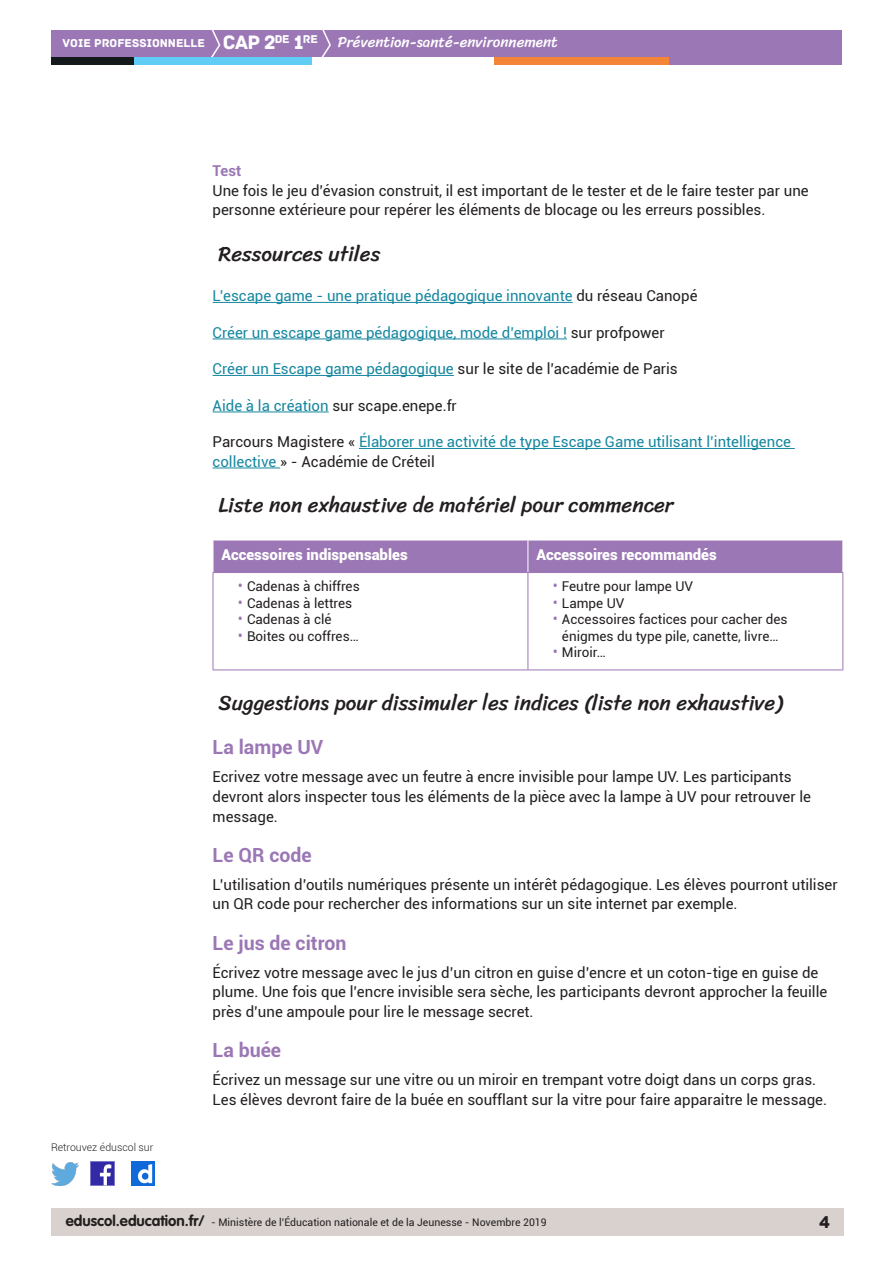
<style>
.page{position:relative;width:893px;height:1263px;background:#fff}
.page>*{position:absolute;margin:0;border:0;box-sizing:border-box;transform-origin:0 0}
._02_titre_1{font:21px "Sriracha";color:#231f20}
._03_titre_2{font:700 19.5px "Roboto";color:#9b77b5}
.t1{font:18px "Archive";color:#231f20}
.Texte_courant{font:15px/19.5px "Roboto";color:#231f20}
.Texte_courant-2{font:15px/19.5px "Roboto";color:#16879f}
.Entête_L1{font:900 15px "Roboto";color:#fff}
.t2{font:15px "Sriracha";color:#fff}
._04_titre_3{font:700 15px "Roboto";color:#9b77b5}
.t3{font:13.5px/16.5px "Roboto";color:#231f20;text-align:center}
.t4{font:12px "Archive";color:#fff}
.t5{font:11.85px "Archive";color:#fff}
.t6{font:10.5px "Roboto";color:#231f20}
.t7{font:300 10.5px "Roboto";color:#231f20}
.s1{font-size:20.4px}
.s2{color:#231f20}
.s3{color:#16879f}
.s4{font-size:15px;color:#9b77b5}
.s5{font-family:"VAG Rounded Std";font-weight:700;font-size:15px}
</style>
<div class="page">
<div style="left:51px;top:1209px;width:792px;height:27px;background:#d8d1ce"></div>
<div style="left:51px;top:30px;width:791px;height:27px;background:#9b77b5"></div>
<svg style="left:211px;top:30px;width:10px;height:27px"></svg>
<svg style="left:321px;top:30px;width:10px;height:27px"></svg>
<div style="left:133px;top:57px;width:179px;height:8px;background:#5fcdf5"></div>
<div style="left:51px;top:57px;width:82px;height:8px;background:#141a1c"></div>
<div style="left:667px;top:57px;width:175px;height:8px;background:#9b77b5"></div>
<div style="left:494px;top:57px;width:175px;height:8px;background:#f48437"></div>
<img style="left:91px;top:1162px;width:23px;height:23px">
<img style="left:51px;top:1163px;width:28px;height:22px">
<img style="left:132px;top:1162px;width:22px;height:23px">
<hr style="left:213px;top:302px;width:360px;height:1px;background:#16879f">
<hr style="left:213px;top:339px;width:354px;height:1px;background:#16879f">
<hr style="left:213px;top:375px;width:241px;height:1px;background:#16879f">
<hr style="left:213px;top:412px;width:116px;height:1px;background:#16879f">
<hr style="left:359px;top:448px;width:436px;height:1px;background:#16879f">
<hr style="left:213px;top:468px;width:67px;height:1px;background:#16879f">
<div style="left:214px;top:541px;width:628px;height:31px;background:#9b77b5"></div>
<hr style="left:528px;top:540px;width:1px;height:32px;background:#fff">
<hr style="left:528px;top:573px;width:1px;height:96px;background:#9b77b5">
<hr style="left:213px;top:573px;width:1px;height:96px;background:#9b77b5">
<hr style="left:842px;top:573px;width:1px;height:96px;background:#9b77b5">
<hr style="left:213px;top:669px;width:315px;height:1px;background:#9b77b5">
<hr style="left:528px;top:669px;width:315px;height:1px;background:#9b77b5">
<hr style="left:213px;top:572px;width:315px;height:1px;background:#9b77b5">
<hr style="left:528px;top:572px;width:315px;height:1px;background:#9b77b5">
<p class="t5" style="left:275px;top:32px;width:45px">DE <span class="s1">1</span>RE</p>
<p class="t4" style="left:63px;top:36px;width:214px">VOIE PROFESSIONNELLE <span class="s1">CAP 2</span></p>
<p class="t2" style="left:338px;top:33px;width:222px">Prévention-santé-environnement</p>
<p class="t7" style="left:51px;top:1140px;width:104px">Retrouvez éduscol sur</p>
<p class="_04_titre_3" style="left:213px;top:160px;width:30px">Test</p>
<p class="Texte_courant" style="left:213px;top:180px;width:598px">Une fois le jeu d’évasion construit, il est important de le tester et de le faire tester par une personne extérieure pour repérer les éléments de blocage ou les erreurs possibles.</p>
<p class="_02_titre_1" style="left:219px;top:241px;width:163px">Ressources utiles</p>
<p class="Texte_courant-2" style="left:213px;top:286px;width:486px">L’escape game - une pratique pédagogique innovante <span class="s2">du réseau Canopé</span></p>
<p class="Texte_courant-2" style="left:213px;top:322px;width:454px">Créer un escape game pédagogique, mode d’emploi ! <span class="s2">sur profpower</span></p>
<p class="Texte_courant-2" style="left:213px;top:359px;width:467px">Créer un Escape game pédagogique <span class="s2">sur le site de l’académie de Paris</span></p>
<p class="Texte_courant" style="left:213px;top:395px;width:246px"><span class="s3">Aide à la création</span> sur scape.enepe.fr</p>
<p class="Texte_courant-2" style="left:213px;top:432px;width:580px"><span class="s2">Parcours Magistere «</span> Élaborer une activité de type Escape Game utilisant l’intelligence collective <span class="s2">» - Académie de Créteil</span></p>
<p class="_02_titre_1" style="left:219px;top:493px;width:456px">Liste non exhaustive de matériel pour commencer</p>
<p class="Entête_L1" style="left:221px;top:544px;width:188px">Accessoires indispensables</p>
<p class="Entête_L1" style="left:536px;top:544px;width:182px">Accessoires recommandés</p>
<p class="t3" style="left:238px;top:578px;width:123px"><span class="s4">•</span> Cadenas à chiffres</p>
<p class="t3" style="left:238px;top:594px;width:116px"><span class="s4">•</span> Cadenas à lettres</p>
<p class="t3" style="left:238px;top:611px;width:95px"><span class="s4">•</span> Cadenas à clé</p>
<p class="t3" style="left:238px;top:627px;width:123px"><span class="s4">•</span> Boites ou coffres…</p>
<p class="t3" style="left:553px;top:578px;width:142px"><span class="s4">•</span> Feutre pour lampe UV</p>
<p class="t3" style="left:553px;top:594px;width:73px"><span class="s4">•</span> Lampe UV</p>
<p class="t3" style="left:553px;top:611px;width:236px"><span class="s4">•</span> Accessoires factices pour cacher des énigmes du type pile, canette, livre…</p>
<p class="t3" style="left:553px;top:644px;width:55px"><span class="s4">•</span> Miroir…</p>
<p class="_02_titre_1" style="left:219px;top:690px;width:565px">Suggestions pour dissimuler les indices (liste non exhaustive)</p>
<p class="_03_titre_2" style="left:213px;top:734px;width:112px">La lampe UV</p>
<p class="Texte_courant" style="left:213px;top:767px;width:600px">Ecrivez votre message avec un feutre à encre invisible pour lampe UV. Les participants devront alors inspecter tous les éléments de la pièce avec la lampe à UV pour retrouver le message.</p>
<p class="_03_titre_2" style="left:213px;top:841px;width:101px">Le QR code</p>
<p class="Texte_courant" style="left:213px;top:874px;width:627px">L’utilisation d’outils numériques présente un intérêt pédagogique. Les élèves pourront utiliser un QR code pour rechercher des informations sur un site internet par exemple.</p>
<p class="_03_titre_2" style="left:213px;top:929px;width:135px">Le jus de citron</p>
<p class="Texte_courant" style="left:213px;top:962px;width:616px">Écrivez votre message avec le jus d’un citron en guise d’encre et un coton-tige en guise de plume. Une fois que l’encre invisible sera sèche, les participants devront approcher la feuille près d’une ampoule pour lire le message secret.</p>
<p class="_03_titre_2" style="left:213px;top:1036px;width:70px">La buée</p>
<p class="Texte_courant" style="left:213px;top:1069px;width:616px">Écrivez un message sur une vitre ou un miroir en trempant votre doigt dans un corps gras.<br>Les élèves devront faire de la buée en soufflant sur la vitre pour faire apparaitre le message.</p>
<p class="t6" style="left:66px;top:1215px;width:482px"><span class="s5">eduscol.education.fr/</span> - Ministère de l’Éducation nationale et de la Jeunesse - Novembre 2019</p>
<p class="t1" style="left:819px;top:1211px;width:13px">4</p>
</div>
